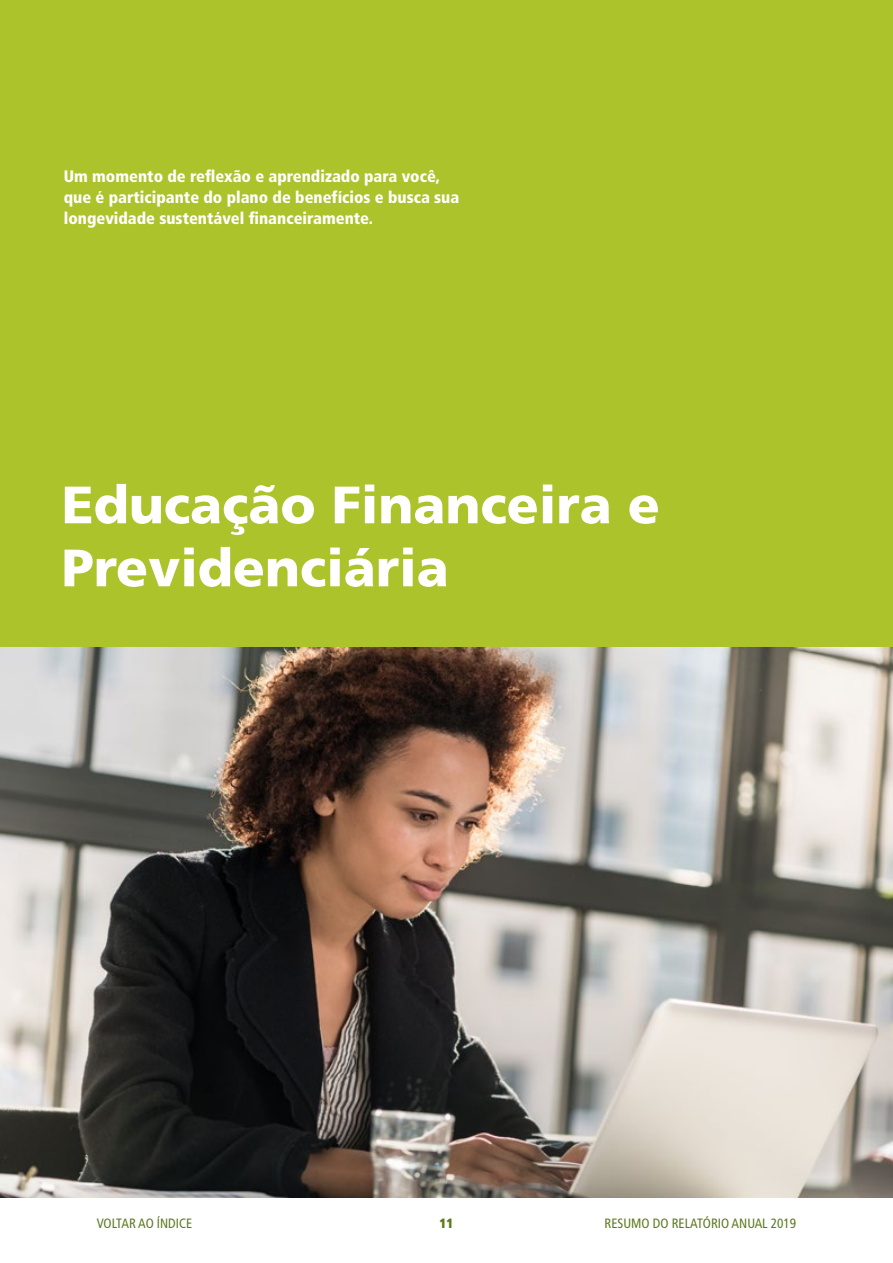
<style>
.page{position:relative;width:893px;height:1263px;background:#fff}
.page>*{position:absolute;margin:0;border:0;box-sizing:border-box;transform-origin:0 0}
.t1{font:900 52.5px/63px "Frutiger";color:#fff}
.t2{font:900 condensed 16.5px/21px "Frutiger";color:#fff}
.t3{font:condensed 13.5px "Frutiger";color:#5c7a1c}
.t4{font:900 condensed 13.5px "Frutiger";color:#5c7a1c}
</style>
<div class="page">
<img style="left:0;top:646px;width:893px;height:551px">
<div style="left:0;top:0;width:893px;height:646px;background:#adc32b"></div>
<p class="t2" style="left:64px;top:166px;width:397px">Um momento de reflexão e aprendizado para você, que é participante do plano de benefícios e busca sua longevidade sustentável financeiramente.</p>
<h1 class="t1" style="left:62px;top:473px;width:600px">Educação Financeira e<br>Previdenciária</h1>
<p class="t3" style="left:97px;top:1215px;width:97px">VOLTAR AO ÍNDICE</p>
<p class="t4" style="left:440px;top:1215px;width:15px">11</p>
<p class="t3" style="left:604px;top:1215px;width:193px">RESUMO DO RELATÓRIO ANUAL 2019</p>
</div>
